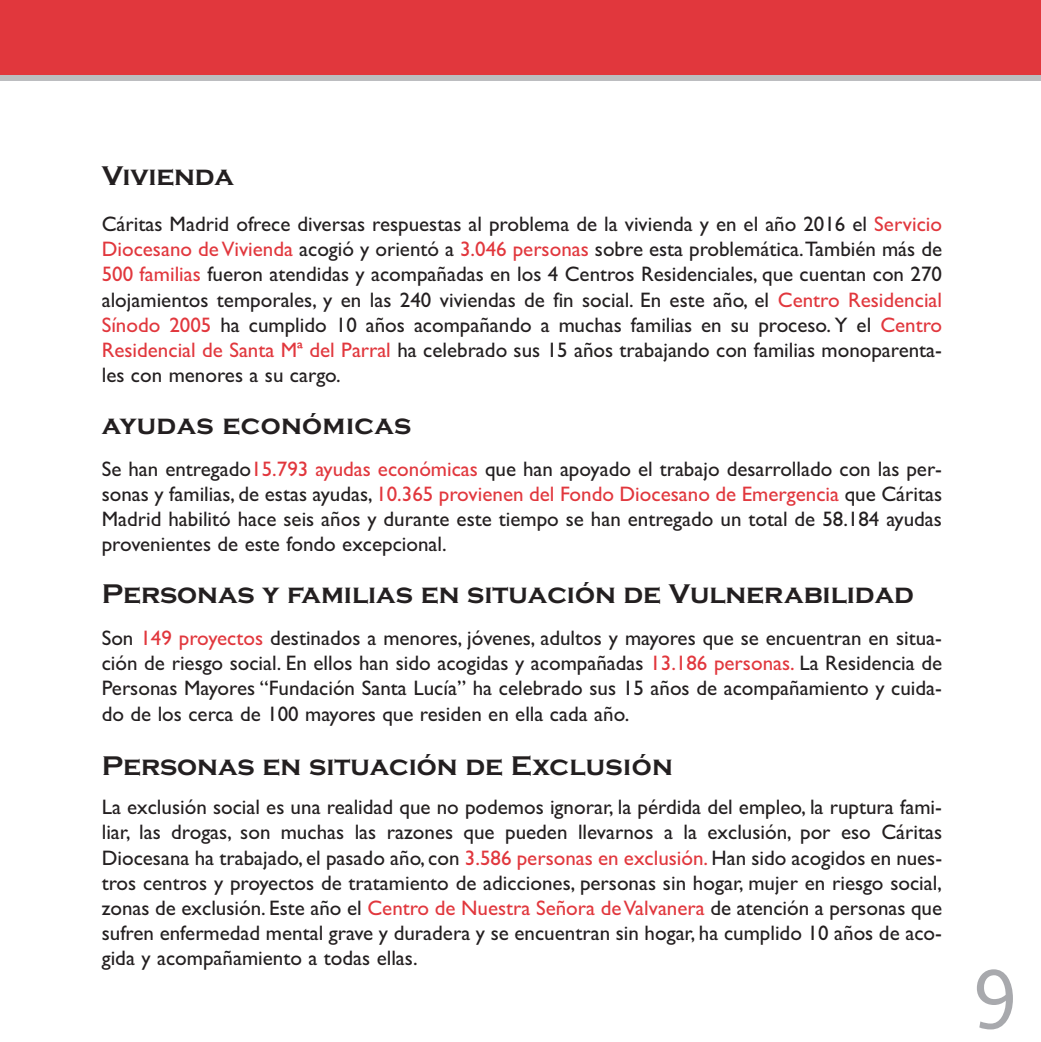
<style>
.page{position:relative;width:1041px;height:1042px;background:#fff}
.page>*{position:absolute;margin:0;border:0;box-sizing:border-box;transform-origin:0 0}
.t1{font:84px "Andale Mono";color:#a8a9ad}
.t2{font:700 28px "Copperplate Gothic";color:#231f20}
.t3{font:21px/25.2px "Gill Sans";color:#231f20;text-align:justify}
.s1{color:#e1373d}
</style>
<div class="page">
<svg style="left:0;top:0;width:1040px;height:81px;background:#de4046"></svg>
<h2 class="t2" style="left:102px;top:159px;width:133px">Vivienda</h2>
<p class="t3" style="left:102px;top:211px;width:841px">Cáritas Madrid ofrece diversas respuestas al problema de la vivienda y en el año 2016 el <span class="s1">Servicio Diocesano de Vivienda</span> acogió y orientó a <span class="s1">3.046 personas</span> sobre esta problemática.También más de <span class="s1">500 familias</span> fueron atendidas y acompañadas en los 4 Centros Residenciales, que cuentan con 270 alojamientos temporales, y en las 240 viviendas de fin social. En este año, el <span class="s1">Centro Residencial Sínodo 2005</span> ha cumplido 10 años acompañando a muchas familias en su proceso. Y el <span class="s1">Centro Residencial de Santa Mª del Parral</span> ha celebrado sus 15 años trabajando con familias monoparenta&shy;les con menores a su cargo.</p>
<h2 class="t2" style="left:102px;top:408px;width:311px">ayudas económicas</h2>
<p class="t3" style="left:102px;top:456px;width:841px">Se han entregado<span class="s1">15.793 ayudas económicas</span> que han apoyado el trabajo desarrollado con las per&shy;sonas y familias, de estas ayudas, <span class="s1">10.365 provienen del Fondo Diocesano de Emergencia</span> que Cáritas Madrid habilitó hace seis años y durante este tiempo se han entregado un total de 58.184 ayudas provenientes de este fondo excepcional.</p>
<h2 class="t2" style="left:102px;top:577px;width:813px">Personas y familias en situación de Vulnerabilidad</h2>
<p class="t3" style="left:102px;top:625px;width:841px">Son <span class="s1">149 proyectos</span> destinados a menores, jóvenes, adultos y mayores que se encuentran en situa&shy;ción de riesgo social. En ellos han sido acogidas y acompañadas <span class="s1">13.186 personas.</span> La Residencia de Personas Mayores “Fundación Santa Lucía” ha celebrado sus 15 años de acompañamiento y cuida&shy;do de los cerca de 100 mayores que residen en ella cada año.</p>
<h2 class="t2" style="left:102px;top:749px;width:572px">Personas en situación de Exclusión</h2>
<p class="t3" style="left:102px;top:794px;width:841px">La exclusión social es una realidad que no podemos ignorar, la pérdida del empleo, la ruptura fami&shy;liar, las drogas, son muchas las razones que pueden llevarnos a la exclusión, por eso Cáritas Diocesana ha trabajado, el pasado año, con <span class="s1">3.586 personas en exclusión.</span> Han sido acogidos en nues&shy;tros centros y proyectos de tratamiento de adicciones, personas sin hogar, mujer en riesgo social, zonas de exclusión. Este año el <span class="s1">Centro de Nuestra Señora de Valvanera</span> de atención a personas que sufren enfermedad mental grave y duradera y se encuentran sin hogar, ha cumplido 10 años de aco&shy;gida y acompañamiento a todas ellas.</p>
<h1 class="t1" style="left:969px;top:950px;width:52px">9</h1>
</div>
